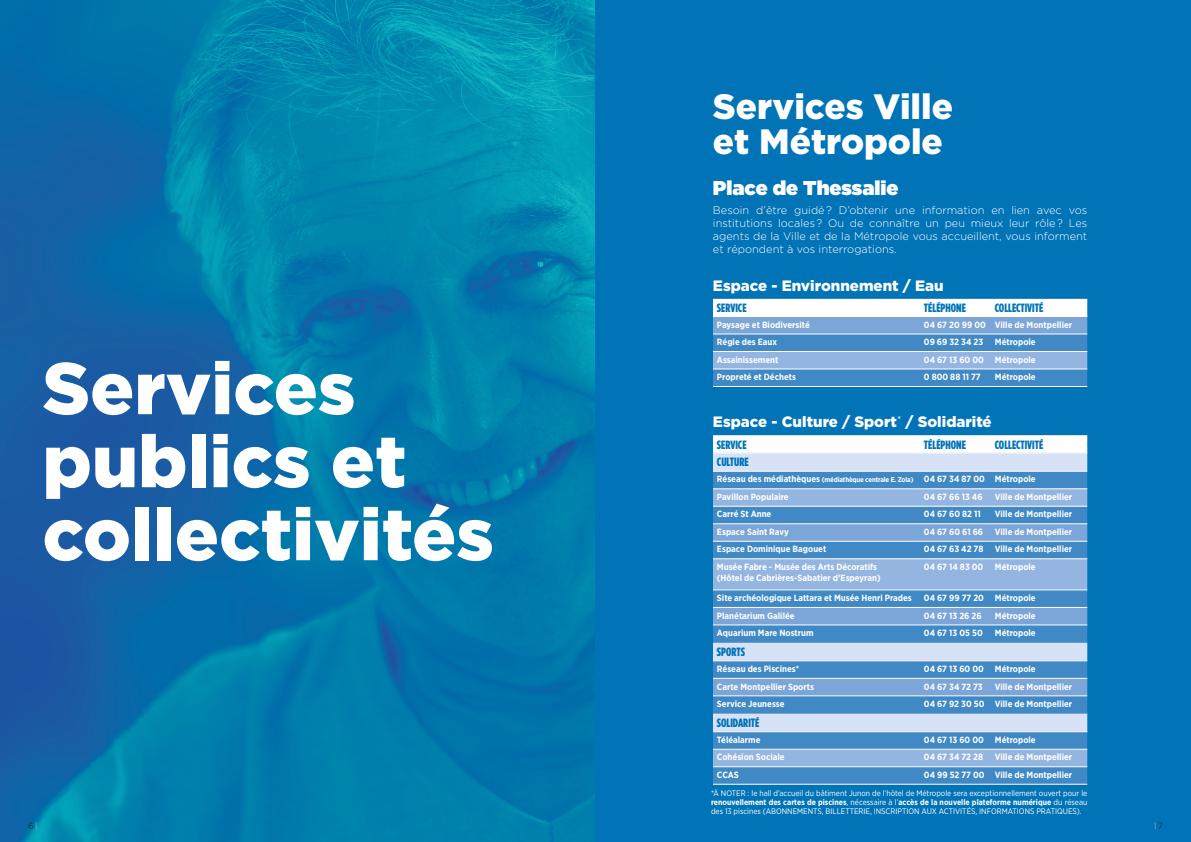
<style>
.page{position:relative;width:1191px;height:842px;background:#fff}
.page>*{position:absolute;margin:0;border:0;box-sizing:border-box;transform-origin:0 0}
.t1{font:900 73px/73px "Gotham";color:#fff}
.t2{font:900 35.2px/35.2px "Gotham";color:#fff}
.t3{font:900 20px "Gotham";color:#fff}
.t4{font:900 15px "Gotham";color:#fff}
.t5{font:900 12px "Gotham Condensed";color:#0074b7}
.t6{font:300 11px/13px "Gotham";color:#fff;text-align:justify}
.t7{font:700 9px/17.5px "Gotham Narrow";color:#fff}
.t8{font:300 9px "Stag Sans";color:#131413}
.t9{font:300 9px "Stag Sans";color:#c6c6c6}
.t10{font:8px/9px "Gotham Narrow";color:#fff;text-align:justify}
.s1{font-size:7px}
.s2{font-weight:700}
.s3{color:#c6c6c6}
.s4{color:#131413}
</style>
<div class="page">
<img style="left:0;top:0;width:595px;height:842px">
<div style="left:595px;top:0;width:596px;height:842px;background:#0074b7"></div>
<svg style="left:713px;top:299px;width:374px;height:87px;background:#85b0da"></svg>
<hr style="left:713px;top:316px;width:207px;height:1px;background:#fff">
<hr style="left:920px;top:316px;width:71px;height:1px;background:#fff">
<hr style="left:991px;top:316px;width:96px;height:1px;background:#fff">
<hr style="left:713px;top:333px;width:207px;height:1px;background:#fff">
<hr style="left:920px;top:333px;width:71px;height:1px;background:#fff">
<hr style="left:991px;top:333px;width:96px;height:1px;background:#fff">
<hr style="left:713px;top:351px;width:207px;height:1px;background:#fff">
<hr style="left:920px;top:351px;width:71px;height:1px;background:#fff">
<hr style="left:991px;top:351px;width:96px;height:1px;background:#fff">
<hr style="left:713px;top:368px;width:207px;height:1px;background:#fff">
<hr style="left:920px;top:368px;width:71px;height:1px;background:#fff">
<hr style="left:991px;top:368px;width:96px;height:1px;background:#fff">
<hr style="left:713px;top:386px;width:207px;height:1px;background:#fff">
<hr style="left:920px;top:386px;width:71px;height:1px;background:#fff">
<hr style="left:991px;top:386px;width:96px;height:1px;background:#fff">
<div style="left:713px;top:435px;width:374px;height:17px;background:#fff"></div>
<div style="left:713px;top:453px;width:374px;height:18px;background:#d8e2f7"></div>
<div style="left:713px;top:472px;width:374px;height:312px;background:#4089c5"></div>
<svg style="left:713px;top:489px;width:374px;height:277px;background:#77a8d7"></svg>
<svg style="left:713px;top:524px;width:374px;height:171px;background:#73a4d5"></svg>
<hr style="left:713px;top:452px;width:207px;height:1px;background:#fff">
<hr style="left:920px;top:452px;width:71px;height:1px;background:#fff">
<hr style="left:991px;top:452px;width:96px;height:1px;background:#fff">
<hr style="left:713px;top:523px;width:207px;height:1px;background:#fff">
<hr style="left:920px;top:523px;width:71px;height:1px;background:#fff">
<hr style="left:991px;top:523px;width:96px;height:1px;background:#fff">
<hr style="left:713px;top:607px;width:207px;height:1px;background:#fff">
<hr style="left:920px;top:607px;width:71px;height:1px;background:#fff">
<hr style="left:991px;top:607px;width:96px;height:1px;background:#fff">
<hr style="left:713px;top:678px;width:207px;height:1px;background:#fff">
<hr style="left:920px;top:678px;width:71px;height:1px;background:#fff">
<hr style="left:991px;top:678px;width:96px;height:1px;background:#fff">
<hr style="left:713px;top:471px;width:207px;height:1px;background:#fff">
<hr style="left:920px;top:471px;width:71px;height:1px;background:#fff">
<hr style="left:991px;top:471px;width:96px;height:1px;background:#fff">
<hr style="left:713px;top:488px;width:207px;height:1px;background:#fff">
<hr style="left:920px;top:488px;width:71px;height:1px;background:#fff">
<hr style="left:991px;top:488px;width:96px;height:1px;background:#fff">
<hr style="left:713px;top:506px;width:207px;height:1px;background:#fff">
<hr style="left:920px;top:506px;width:71px;height:1px;background:#fff">
<hr style="left:991px;top:506px;width:96px;height:1px;background:#fff">
<hr style="left:713px;top:541px;width:207px;height:1px;background:#fff">
<hr style="left:920px;top:541px;width:71px;height:1px;background:#fff">
<hr style="left:991px;top:541px;width:96px;height:1px;background:#fff">
<hr style="left:713px;top:558px;width:207px;height:1px;background:#fff">
<hr style="left:920px;top:558px;width:71px;height:1px;background:#fff">
<hr style="left:991px;top:558px;width:96px;height:1px;background:#fff">
<hr style="left:713px;top:589px;width:207px;height:1px;background:#fff">
<hr style="left:920px;top:589px;width:71px;height:1px;background:#fff">
<hr style="left:991px;top:589px;width:96px;height:1px;background:#fff">
<hr style="left:713px;top:624px;width:207px;height:1px;background:#fff">
<hr style="left:920px;top:624px;width:71px;height:1px;background:#fff">
<hr style="left:991px;top:624px;width:96px;height:1px;background:#fff">
<hr style="left:713px;top:660px;width:207px;height:1px;background:#fff">
<hr style="left:920px;top:660px;width:71px;height:1px;background:#fff">
<hr style="left:991px;top:660px;width:96px;height:1px;background:#fff">
<hr style="left:713px;top:695px;width:207px;height:1px;background:#fff">
<hr style="left:920px;top:695px;width:71px;height:1px;background:#fff">
<hr style="left:991px;top:695px;width:96px;height:1px;background:#fff">
<hr style="left:713px;top:731px;width:207px;height:1px;background:#fff">
<hr style="left:920px;top:731px;width:71px;height:1px;background:#fff">
<hr style="left:991px;top:731px;width:96px;height:1px;background:#fff">
<hr style="left:713px;top:749px;width:207px;height:1px;background:#fff">
<hr style="left:920px;top:749px;width:71px;height:1px;background:#fff">
<hr style="left:991px;top:749px;width:96px;height:1px;background:#fff">
<hr style="left:713px;top:766px;width:207px;height:1px;background:#fff">
<hr style="left:920px;top:766px;width:71px;height:1px;background:#fff">
<hr style="left:991px;top:766px;width:96px;height:1px;background:#fff">
<hr style="left:713px;top:784px;width:207px;height:1px;background:#fff">
<hr style="left:920px;top:784px;width:71px;height:1px;background:#fff">
<hr style="left:991px;top:784px;width:96px;height:1px;background:#fff">
<h2 class="t2" style="left:713px;top:88px;width:242px">Services Ville et Métropole</h2>
<h3 class="t3" style="left:713px;top:174px;width:187px">Place de Thessalie</h3>
<p class="t6" style="left:713px;top:204px;width:376px">Besoin d’être guidé? D’obtenir une information en lien avec vos institutions locales? Ou de connaître un peu mieux leur rôle? Les agents de la Ville et de la Métropole vous accueillent, vous informent et répondent à vos interrogations.</p>
<h1 class="t1" style="left:43px;top:351px;width:453px">Services publics et collectivités</h1>
<h3 class="t4" style="left:713px;top:275px;width:232px">Espace - Environnement / Eau</h3>
<h3 class="t5" style="left:717px;top:301px;width:31px">SERVICE</h3>
<h3 class="t5" style="left:924px;top:301px;width:43px">TÉLÉPHONE</h3>
<h3 class="t5" style="left:995px;top:301px;width:50px">COLLECTIVITÉ</h3>
<p class="t7" style="left:717px;top:316px;width:94px">Paysage et Biodiversité</p>
<p class="t7" style="left:924px;top:316px;width:150px">04 67 20 99 00 Ville de Montpellier</p>
<p class="t7" style="left:717px;top:333px;width:62px">Régie des Eaux</p>
<p class="t7" style="left:924px;top:333px;width:61px">09 69 32 34 23</p>
<p class="t7" style="left:995px;top:333px;width:42px">Métropole</p>
<p class="t7" style="left:717px;top:351px;width:63px">Assainissement</p>
<p class="t7" style="left:924px;top:351px;width:113px">04 67 13 60 00 Métropole</p>
<p class="t7" style="left:717px;top:368px;width:81px">Propreté et Déchets</p>
<p class="t7" style="left:924px;top:368px;width:58px">0 800 88 11 77</p>
<p class="t7" style="left:995px;top:368px;width:42px">Métropole</p>
<h3 class="t4" style="left:713px;top:412px;width:280px">Espace - Culture / Sport<sup>*</sup> / Solidarité</h3>
<h3 class="t5" style="left:717px;top:437px;width:31px">SERVICE</h3>
<h3 class="t5" style="left:924px;top:437px;width:43px">TÉLÉPHONE</h3>
<h3 class="t5" style="left:995px;top:437px;width:50px">COLLECTIVITÉ</h3>
<h3 class="t5" style="left:717px;top:455px;width:33px">CULTURE</h3>
<p class="t7" style="left:717px;top:470px;width:320px">Réseau des médiathèques <span class="s1">(médiathèque centrale E. Zola)</span> 04 67 34 87 00 Métropole<br>Pavillon Populaire</p>
<p class="t7" style="left:924px;top:488px;width:60px">04 67 66 13 46</p>
<p class="t7" style="left:995px;top:488px;width:79px">Ville de Montpellier</p>
<p class="t7" style="left:717px;top:505px;width:56px">Carré St Anne</p>
<p class="t7" style="left:924px;top:505px;width:58px">04 67 60 82 11</p>
<p class="t7" style="left:995px;top:505px;width:79px">Ville de Montpellier</p>
<p class="t7" style="left:717px;top:523px;width:73px">Espace Saint Ravy</p>
<p class="t7" style="left:924px;top:523px;width:61px">04 67 60 61 66</p>
<p class="t7" style="left:995px;top:523px;width:79px">Ville de Montpellier</p>
<p class="t7" style="left:717px;top:540px;width:111px">Espace Dominique Bagouet</p>
<p class="t7" style="left:924px;top:540px;width:61px">04 67 63 42 78</p>
<p class="t7" style="left:995px;top:540px;width:79px">Ville de Montpellier</p>
<p class="t7" style="left:717px;top:561px;width:165px;line-height:10.8px">Musée Fabre - Musée des Arts Décoratifs (Hôtel de Cabrières-Sabatier d’Espeyran)</p>
<p class="t7" style="left:924px;top:558px;width:61px">04 67 14 83 00</p>
<p class="t7" style="left:995px;top:558px;width:42px">Métropole</p>
<p class="t7" style="left:717px;top:589px;width:196px">Site archéologique Lattara et Musée Henri Prades</p>
<p class="t7" style="left:924px;top:589px;width:113px">04 67 99 77 20 Métropole</p>
<p class="t7" style="left:717px;top:607px;width:79px">Planétarium Galilée</p>
<p class="t7" style="left:924px;top:607px;width:59px">04 67 13 26 26</p>
<p class="t7" style="left:995px;top:607px;width:42px">Métropole</p>
<p class="t7" style="left:717px;top:624px;width:98px">Aquarium Mare Nostrum</p>
<p class="t7" style="left:924px;top:624px;width:60px">04 67 13 05 50</p>
<p class="t7" style="left:995px;top:624px;width:42px">Métropole</p>
<h3 class="t5" style="left:717px;top:645px;width:30px">SPORTS</h3>
<p class="t7" style="left:717px;top:660px;width:84px">Réseau des Piscines*</p>
<p class="t7" style="left:924px;top:660px;width:113px">04 67 13 60 00 Métropole</p>
<p class="t7" style="left:717px;top:677px;width:98px">Carte Montpellier Sports</p>
<p class="t7" style="left:924px;top:677px;width:60px">04 67 34 72 73</p>
<p class="t7" style="left:995px;top:677px;width:79px">Ville de Montpellier</p>
<p class="t7" style="left:717px;top:695px;width:69px">Service Jeunesse</p>
<p class="t7" style="left:924px;top:695px;width:150px">04 67 92 30 50 Ville de Montpellier</p>
<h3 class="t5" style="left:717px;top:716px;width:44px">SOLIDARITÉ</h3>
<p class="t7" style="left:717px;top:731px;width:45px">Téléalarme</p>
<p class="t7" style="left:924px;top:731px;width:113px">04 67 13 60 00 Métropole</p>
<p class="t7" style="left:717px;top:748px;width:69px">Cohésion Sociale</p>
<p class="t7" style="left:924px;top:748px;width:61px">04 67 34 72 28</p>
<p class="t7" style="left:995px;top:748px;width:79px">Ville de Montpellier</p>
<p class="t7" style="left:717px;top:766px;width:23px">CCAS</p>
<p class="t7" style="left:924px;top:766px;width:150px">04 99 52 77 00 Ville de Montpellier</p>
<p class="t10" style="left:711px;top:789px;width:378px">*À NOTER : le hall d’accueil du bâtiment Junon de l’hôtel de Métropole sera exceptionnellement ouvert pour le <span class="s2">renouvellement des cartes de piscines</span>, nécessaire à l’<span class="s2">accès de la nouvelle plateforme numérique</span> du réseau des 13 piscines (ABONNEMENTS, BILLETTERIE, INSCRIPTION AUX ACTIVITÉS, INFORMATIONS PRATIQUES).</p>
<p class="t8" style="left:28px;top:820px;width:10px">6<span class="s3">|</span></p>
<p class="t9" style="left:1154px;top:820px;width:10px">|<span class="s4">7</span></p>
</div>
